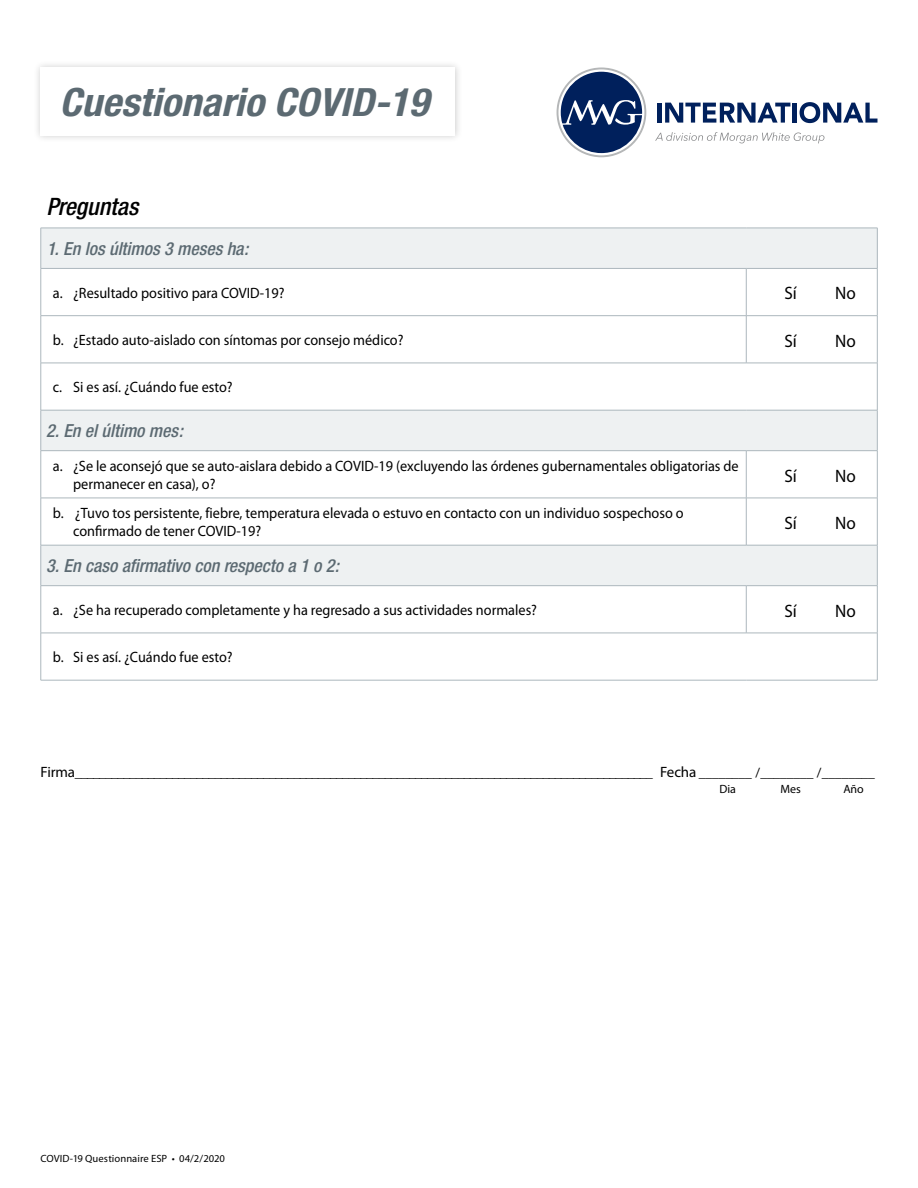
<style>
.page{position:relative;width:918px;height:1188px;background:#fff}
.page>*{position:absolute;margin:0;border:0;box-sizing:border-box;transform-origin:0 0}
.t1{font:italic 700 condensed 39px "Helvetica Neue";color:#5c6a72;scale:1.05 1}
.t2{font:italic 500 condensed 24px "Helvetica Neue";letter-spacing:-.005em;color:#000}
.t3{font:italic 500 condensed 18px "Helvetica Neue";color:#5c6a72}
.t4{font:18px "Myriad Pro";color:#000;scale:.95 1}
.t5{font:15px/18px "Myriad Pro";color:#000;scale:.95 1}
.t6{font:13.5px "Myriad Pro";color:#000}
.t7{font:12px "Myriad Pro";letter-spacing:-.01em;color:#000}
.t8{font:10.5px "Myriad Pro";color:#000}
.s1{font-size:15px}
</style>
<div class="page">
<div style="left:41px;top:228px;width:836px;height:40px;background:#eef1f2"></div>
<svg style="left:42px;top:269px;width:835px;height:411px"></svg>
<svg style="left:42px;top:411px;width:835px;height:174px"></svg>
<hr style="left:41px;top:269px;width:1px;height:46px;background:#acb7bd">
<hr style="left:746px;top:269px;width:1px;height:46px;background:#acb7bd">
<hr style="left:877px;top:269px;width:1px;height:46px;background:#acb7bd">
<hr style="left:41px;top:315px;width:705px;height:1px;background:#acb7bd">
<hr style="left:41px;top:316px;width:1px;height:47px;background:#acb7bd">
<hr style="left:746px;top:315px;width:131px;height:1px;background:#acb7bd">
<hr style="left:746px;top:316px;width:1px;height:47px;background:#acb7bd">
<hr style="left:877px;top:316px;width:1px;height:47px;background:#acb7bd">
<hr style="left:41px;top:363px;width:705px;height:1px;background:#acb7bd">
<hr style="left:41px;top:363px;width:1px;height:47px;background:#acb7bd">
<hr style="left:746px;top:363px;width:131px;height:1px;background:#acb7bd">
<hr style="left:877px;top:363px;width:1px;height:47px;background:#acb7bd">
<hr style="left:41px;top:410px;width:1px;height:40px;background:#acb7bd">
<hr style="left:877px;top:410px;width:1px;height:40px;background:#acb7bd">
<hr style="left:41px;top:451px;width:1px;height:47px;background:#acb7bd">
<hr style="left:746px;top:451px;width:1px;height:47px;background:#acb7bd">
<hr style="left:877px;top:451px;width:1px;height:47px;background:#acb7bd">
<hr style="left:41px;top:498px;width:1px;height:47px;background:#acb7bd">
<hr style="left:746px;top:498px;width:1px;height:47px;background:#acb7bd">
<hr style="left:877px;top:498px;width:1px;height:47px;background:#acb7bd">
<hr style="left:41px;top:545px;width:1px;height:40px;background:#acb7bd">
<hr style="left:877px;top:545px;width:1px;height:40px;background:#acb7bd">
<hr style="left:41px;top:586px;width:1px;height:47px;background:#acb7bd">
<hr style="left:746px;top:586px;width:1px;height:47px;background:#acb7bd">
<hr style="left:877px;top:586px;width:1px;height:47px;background:#acb7bd">
<hr style="left:41px;top:633px;width:1px;height:47px;background:#acb7bd">
<hr style="left:877px;top:633px;width:1px;height:47px;background:#acb7bd">
<hr style="left:746px;top:450px;width:131px;height:1px;background:#acb7bd">
<hr style="left:746px;top:498px;width:131px;height:1px;background:#acb7bd">
<hr style="left:746px;top:545px;width:131px;height:1px;background:#acb7bd">
<hr style="left:746px;top:585px;width:131px;height:1px;background:#acb7bd">
<hr style="left:746px;top:633px;width:131px;height:1px;background:#acb7bd">
<hr style="left:41px;top:410px;width:705px;height:1px;background:#acb7bd">
<hr style="left:746px;top:410px;width:131px;height:1px;background:#acb7bd">
<hr style="left:41px;top:450px;width:705px;height:1px;background:#acb7bd">
<hr style="left:41px;top:498px;width:705px;height:1px;background:#acb7bd">
<hr style="left:41px;top:545px;width:705px;height:1px;background:#acb7bd">
<hr style="left:41px;top:585px;width:705px;height:1px;background:#acb7bd">
<hr style="left:41px;top:633px;width:705px;height:1px;background:#acb7bd">
<hr style="left:41px;top:680px;width:705px;height:1px;background:#acb7bd">
<hr style="left:746px;top:680px;width:131px;height:1px;background:#acb7bd">
<hr style="left:41px;top:228px;width:1px;height:40px;background:#acb7bd">
<hr style="left:877px;top:228px;width:1px;height:40px;background:#acb7bd">
<hr style="left:41px;top:268px;width:705px;height:1px;background:#acb7bd">
<hr style="left:746px;top:268px;width:131px;height:1px;background:#acb7bd">
<hr style="left:41px;top:228px;width:705px;height:1px;background:#acb7bd">
<hr style="left:746px;top:228px;width:131px;height:1px;background:#acb7bd">
<div style="left:33px;top:60px;width:430px;height:84px;background:#000;opacity:.2"></div>
<div style="left:40px;top:68px;width:415px;height:68px;background:#fff"></div>
<hr style="left:657px;top:103px;width:4px;height:20px;background:#00205c">
<svg style="left:665px;top:103px;width:125px;height:20px"></svg>
<hr style="left:793px;top:103px;width:4px;height:20px;background:#00205c">
<svg style="left:800px;top:102px;width:77px;height:21px"></svg>
<svg style="left:655px;top:132px;width:169px;height:11px"></svg>
<svg style="left:557px;top:68px;width:89px;height:89px"></svg>
<h1 class="t1" style="left:60px;top:78px;width:353px">Cuestionario COVID-19</h1>
<h2 class="t2" style="left:46px;top:192px;width:93px">Preguntas</h2>
<p class="t3" style="left:47px;top:238px;width:203px">1. En los últimos 3 meses ha:</p>
<p class="t5" style="left:53px;top:284px;width:246px">a. ¿Resultado positivo para COVID-19?</p>
<p class="t4" style="left:784px;top:283px;width:15px">Sí</p>
<p class="t4" style="left:835px;top:283px;width:23px">No</p>
<p class="t5" style="left:53px;top:331px;width:371px">b. ¿Estado auto-aislado con síntomas por consejo médico?</p>
<p class="t4" style="left:784px;top:331px;width:15px">Sí</p>
<p class="t4" style="left:835px;top:331px;width:23px">No</p>
<p class="t5" style="left:53px;top:378px;width:191px">c. Si es así. ¿Cuándo fue esto?</p>
<p class="t3" style="left:46px;top:420px;width:138px">2. En el último mes:</p>
<p class="t5" style="left:73px;top:457px;width:702px;text-indent:-20px">a. ¿Se le aconsejó que se auto-aislara debido a COVID-19 (excluyendo las órdenes gubernamentales obligatorias de permanecer en casa), o?</p>
<p class="t4" style="left:784px;top:466px;width:15px">Sí</p>
<p class="t4" style="left:835px;top:466px;width:23px">No</p>
<p class="t5" style="left:73px;top:504px;width:644px;text-indent:-20px">b. ¿Tuvo tos persistente, fiebre, temperatura elevada o estuvo en contacto con un individuo sospechoso o confirmado de tener COVID-19?</p>
<p class="t4" style="left:784px;top:513px;width:15px">Sí</p>
<p class="t4" style="left:835px;top:513px;width:23px">No</p>
<p class="t3" style="left:46px;top:555px;width:295px">3. En caso afirmativo con respecto a 1 o 2:</p>
<p class="t5" style="left:53px;top:601px;width:511px">a. ¿Se ha recuperado completamente y ha regresado a sus actividades normales?</p>
<p class="t4" style="left:784px;top:601px;width:15px">Sí</p>
<p class="t4" style="left:835px;top:601px;width:23px">No</p>
<p class="t5" style="left:53px;top:648px;width:191px">b. Si es así. ¿Cuándo fue esto?</p>
<p class="t6" style="left:41px;top:765px;width:836px"><span class="s1">Firma</span>_______________________________________________________________________________________________ <span class="s1">Fecha</span> ________ / ________ / ________</p>
<p class="t7" style="left:719px;top:782px;width:18px">Dia</p>
<p class="t7" style="left:781px;top:782px;width:22px">Mes</p>
<p class="t7" style="left:843px;top:782px;width:22px">Año</p>
<p class="t8" style="left:41px;top:1153px;width:186px">COVID-19 Questionnaire ESP • 04/2/2020</p>
</div>
